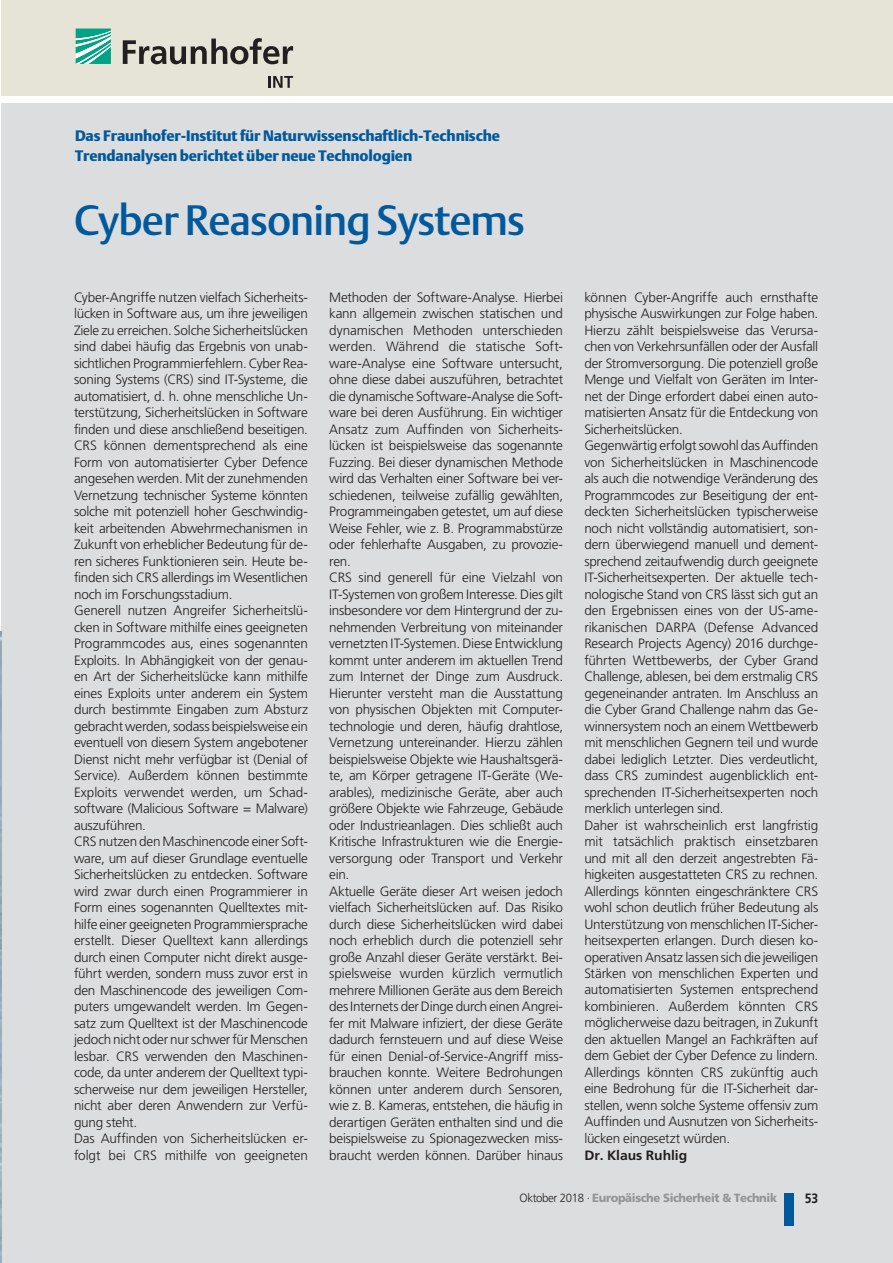
<style>
.page{position:relative;width:893px;height:1263px;background:#fff}
.page>*{position:absolute;margin:0;border:0;box-sizing:border-box;transform-origin:0 0}
.t1{font:42px "DTL Argo T Medium";letter-spacing:-.025em;color:#00599d}
.t2{font:15px/19.5px "DTL Argo T Black";letter-spacing:-.01em;color:#00599d}
.t3{font:300 13.5px/16.5px "Frutiger LT Pro";letter-spacing:-.015em;color:#231f20}
.t4{font:700 13.5px "Frutiger LT Pro";letter-spacing:-.005em;color:#231f20}
.t5{font:700 13.5px "Frutiger";color:#231f20;scale:.9 1}
.t6{font:900 11.85px "Frutiger";letter-spacing:-.03em;color:#939598;scale:.96 1}
.s1{font-family:"Frutiger LT Pro";font-weight:300;color:#231f20}
</style>
<div class="page">
<div style="left:2px;top:104px;width:891px;height:1159px;background:#dcddde"></div>
<div style="left:785px;top:1193px;width:9px;height:33px;background:#00599d"></div>
<div style="left:2px;top:0;width:891px;height:95px;background:#e6e4d6"></div>
<svg style="left:76px;top:29px;width:35px;height:35px"></svg>
<svg style="left:123px;top:38px;width:170px;height:26px"></svg>
<svg style="left:268px;top:76px;width:25px;height:12px"></svg>
<p class="t2" style="left:75px;top:127px;width:426px">Das Fraunhofer-Institut für Naturwissenschaftlich-Technische<br>Trendanalysen berichtet über neue Technologien</p>
<h1 class="t1" style="left:74px;top:203px;width:453px">Cyber Reasoning Systems</h1>
<p class="t3" style="left:74px;top:290px;width:235px">Cyber-Angriffe nutzen vielfach Sicherheits&shy;lücken in Software aus, um ihre jeweiligen Ziele zu erreichen. Solche Sicherheitslücken sind dabei häufig das Ergebnis von unab&shy;sichtlichen Programmierfehlern. Cyber Rea&shy;soning Systems (CRS) sind IT-Systeme, die automatisiert, d. h. ohne menschliche Un&shy;terstützung, Sicherheitslücken in Software finden und diese anschließend beseitigen.<br>CRS können dementsprechend als eine Form von automatisierter Cyber Defence angesehen werden. Mit der zunehmenden Vernetzung technischer Systeme könnten solche mit potenziell hoher Geschwindig&shy;keit arbeitenden Abwehrmechanismen in Zukunft von erheblicher Bedeutung für de&shy;ren sicheres Funktionieren sein. Heute be&shy;finden sich CRS allerdings im Wesentlichen noch im Forschungsstadium.<br>Generell nutzen Angreifer Sicherheitslü&shy;cken in Software mithilfe eines geeigneten Programmcodes aus, eines sogenannten Exploits. In Abhängigkeit von der genau&shy;en Art der Sicherheitslücke kann mithilfe eines Exploits unter anderem ein System durch bestimmte Eingaben zum Absturz gebracht werden, sodass beispielsweise ein eventuell von diesem System angebotener Dienst nicht mehr verfügbar ist (Denial of Service). Außerdem können bestimmte Exploits verwendet werden, um Schad&shy;software (Malicious Software = Malware) auszuführen.<br>CRS nutzen den Maschinencode einer Soft&shy;ware, um auf dieser Grundlage eventuelle Sicherheitslücken zu entdecken. Software wird zwar durch einen Programmierer in Form eines sogenannten Quelltextes mit&shy;hilfe einer geeigneten Programmiersprache erstellt. Dieser Quelltext kann allerdings durch einen Computer nicht direkt ausge&shy;führt werden, sondern muss zuvor erst in den Maschinencode des jeweiligen Com&shy;puters umgewandelt werden. Im Gegen&shy;satz zum Quelltext ist der Maschinencode jedoch nicht oder nur schwer für Menschen lesbar. CRS verwenden den Maschinen&shy;code, da unter anderem der Quelltext typi&shy;scherweise nur dem jeweiligen Hersteller, nicht aber deren Anwendern zur Verfü&shy;gung steht.<br>Das Auffinden von Sicherheitslücken er&shy;folgt bei CRS mithilfe von geeigneten</p>
<p class="t3" style="left:584px;top:290px;width:235px">können Cyber-Angriffe auch ernsthafte physische Auswirkungen zur Folge haben.<br>Hierzu zählt beispielsweise das Verursa&shy;chen von Verkehrsunfällen oder der Ausfall der Stromversorgung. Die potenziell große Menge und Vielfalt von Geräten im Inter&shy;net der Dinge erfordert dabei einen auto&shy;matisierten Ansatz für die Entdeckung von Sicherheitslücken.<br>Gegenwärtig erfolgt sowohl das Auffinden von Sicherheitslücken in Maschinencode als auch die notwendige Veränderung des Programmcodes zur Beseitigung der ent&shy;deckten Sicherheitslücken typischerweise noch nicht vollständig automatisiert, son&shy;dern überwiegend manuell und dement&shy;sprechend zeitaufwendig durch geeignete IT-Sicherheitsexperten. Der aktuelle tech&shy;nologische Stand von CRS lässt sich gut an den Ergebnissen eines von der US-ame&shy;rikanischen DARPA (Defense Advanced Research Projects Agency) 2016 durchge&shy;führten Wettbewerbs, der Cyber Grand Challenge, ablesen, bei dem erstmalig CRS gegeneinander antraten. Im Anschluss an die Cyber Grand Challenge nahm das Ge&shy;winnersystem noch an einem Wettbewerb mit menschlichen Gegnern teil und wurde dabei lediglich Letzter. Dies verdeutlicht, dass CRS zumindest augenblicklich ent&shy;sprechenden IT-Sicherheitsexperten noch merklich unterlegen sind.<br>Daher ist wahrscheinlich erst langfristig mit tatsächlich praktisch einsetzbaren und mit all den derzeit angestrebten Fä&shy;higkeiten ausgestatteten CRS zu rechnen.<br>Allerdings könnten eingeschränktere CRS wohl schon deutlich früher Bedeutung als Unterstützung von menschlichen IT-Sicher&shy;heitsexperten erlangen. Durch diesen ko&shy;operativen Ansatz lassen sich die jeweiligen Stärken von menschlichen Experten und automatisierten Systemen entsprechend kombinieren. Außerdem könnten CRS möglicherweise dazu beitragen, in Zukunft den aktuellen Mangel an Fachkräften auf dem Gebiet der Cyber Defence zu lindern.<br>Allerdings könnten CRS zukünftig auch eine Bedrohung für die IT-Sicherheit dar&shy;stellen, wenn solche Systeme offensiv zum Auffinden und Ausnutzen von Sicherheits&shy;lücken eingesetzt würden.</p>
<p class="t3" style="left:329px;top:290px;width:235px">Methoden der Software-Analyse. Hierbei kann allgemein zwischen statischen und dynamischen Methoden unterschieden werden. Während die statische Soft&shy;ware-Analyse eine Software untersucht, ohne diese dabei auszuführen, betrachtet die dynamische Software-Analyse die Soft&shy;ware bei deren Ausführung. Ein wichtiger Ansatz zum Auffinden von Sicherheits&shy;lücken ist beispielsweise das sogenannte Fuzzing. Bei dieser dynamischen Methode wird das Verhalten einer Software bei ver&shy;schiedenen, teilweise zufällig gewählten, Programmeingaben getestet, um auf diese Weise Fehler, wie z. B. Programmabstürze oder fehlerhafte Ausgaben, zu provozie&shy;ren.<br>CRS sind generell für eine Vielzahl von IT-Systemen von großem Interesse. Dies gilt insbesondere vor dem Hintergrund der zu&shy;nehmenden Verbreitung von miteinander vernetzten IT-Systemen. Diese Entwicklung kommt unter anderem im aktuellen Trend zum Internet der Dinge zum Ausdruck.<br>Hierunter versteht man die Ausstattung von physischen Objekten mit Computer&shy;technologie und deren, häufig drahtlose, Vernetzung untereinander. Hierzu zählen beispielsweise Objekte wie Haushaltsgerä&shy;te, am Körper getragene IT-Geräte (We&shy;arables), medizinische Geräte, aber auch größere Objekte wie Fahrzeuge, Gebäude oder Industrieanlagen. Dies schließt auch Kritische Infrastrukturen wie die Energie&shy;versorgung oder Transport und Verkehr ein.<br>Aktuelle Geräte dieser Art weisen jedoch vielfach Sicherheitslücken auf. Das Risiko durch diese Sicherheitslücken wird dabei noch erheblich durch die potenziell sehr große Anzahl dieser Geräte verstärkt. Bei&shy;spielsweise wurden kürzlich vermutlich mehrere Millionen Geräte aus dem Bereich des Internets der Dinge durch einen Angrei&shy;fer mit Malware infiziert, der diese Geräte dadurch fernsteuern und auf diese Weise für einen Denial-of-Service-Angriff miss&shy;brauchen konnte. Weitere Bedrohungen können unter anderem durch Sensoren, wie z. B. Kameras, entstehen, die häufig in derartigen Geräten enthalten sind und die beispielsweise zu Spionagezwecken miss&shy;braucht werden können. Darüber hinaus</p>
<p class="t4" style="left:584px;top:1150px;width:104px">Dr. Klaus Ruhlig</p>
<p class="t6" style="left:519px;top:1193px;width:270px"><span class="s1">Oktober 2018 ·</span> Europäische Sicherheit &amp; Technik</p>
<p class="t5" style="left:805px;top:1193px;width:17px">53</p>
</div>
